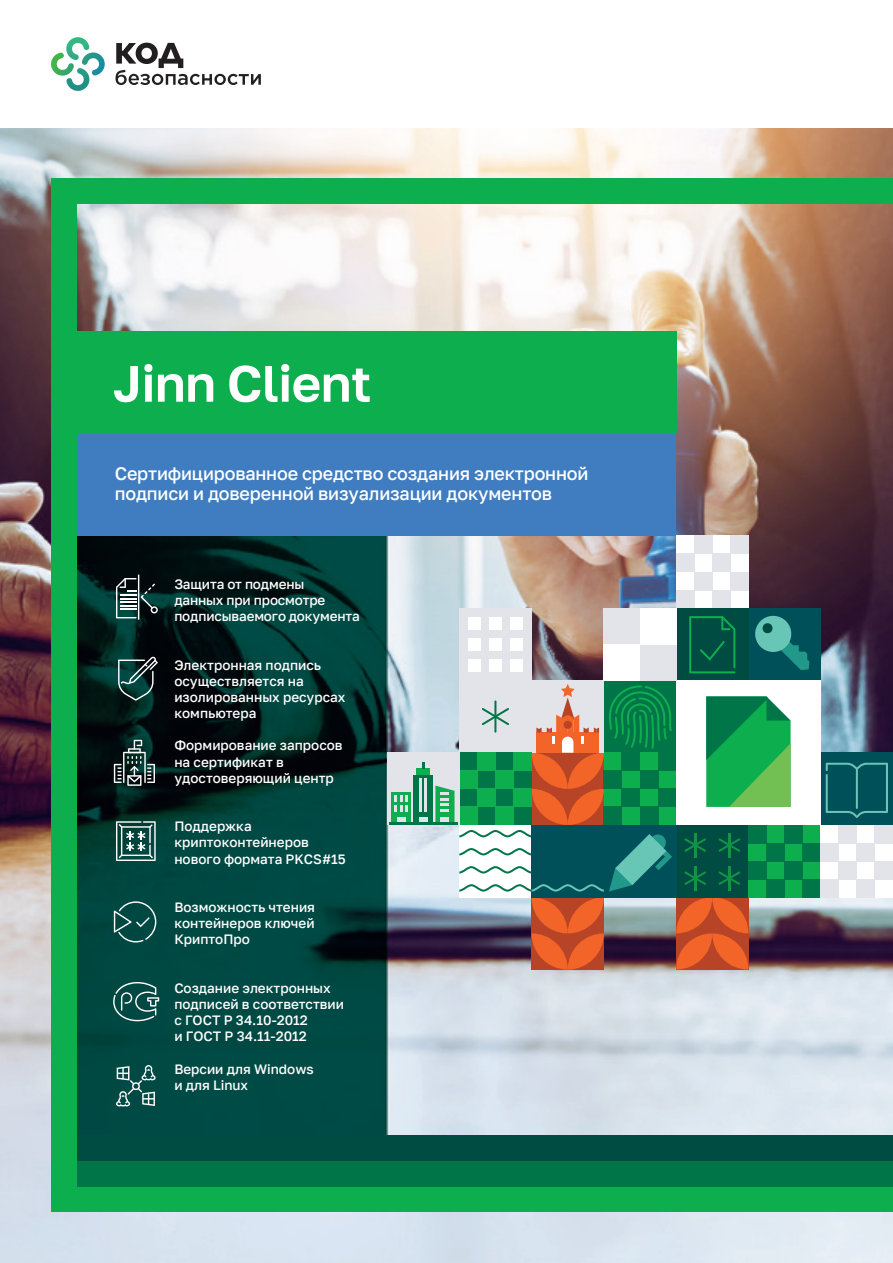
<style>
.page{position:relative;width:893px;height:1263px;background:#fff}
.page>*{position:absolute;margin:0;border:0;box-sizing:border-box;transform-origin:0 0}
.t1{font:600 51px "Golos Text";letter-spacing:-.01em;color:#fff}
.t2{font:500 18px/20.2px "Golos Text";letter-spacing:-.01em;color:#fff}
.t3{font:500 13.5px/16.2px "Golos Text";color:#fff}
</style>
<div class="page">
<img style="left:0;top:128px;width:893px;height:1135px">
<div style="left:65px;top:434px;width:611px;height:102px;background:#3f7dc0"></div>
<div style="left:51px;top:1186px;width:842px;height:26px;background:#0cae4e"></div>
<div style="left:65px;top:1161px;width:828px;height:25px;background:#007648"></div>
<div style="left:65px;top:1135px;width:828px;height:26px;background:#004c42"></div>
<div style="left:51px;top:179px;width:26px;height:1033px;background:#0cae4e"></div>
<div style="left:51px;top:179px;width:842px;height:25px;background:#0cae4e"></div>
<div style="left:51px;top:332px;width:625px;height:102px;background:#0cae4e"></div>
<svg style="left:116px;top:43px;width:145px;height:42px"></svg>
<svg style="left:51px;top:37px;width:54px;height:54px"></svg>
<hr style="left:138px;top:574px;width:1px;height:46px;background:#fff">
<svg style="left:116px;top:578px;width:42px;height:40px"></svg>
<svg style="left:116px;top:821px;width:40px;height:40px"></svg>
<svg style="left:114px;top:901px;width:42px;height:41px"></svg>
<svg style="left:113px;top:982px;width:46px;height:39px"></svg>
<svg style="left:118px;top:657px;width:40px;height:44px"></svg>
<svg style="left:114px;top:740px;width:41px;height:46px"></svg>
<div style="left:459px;top:608px;width:73px;height:72px;background:#e2e4e9"></div>
<div style="left:468px;top:659px;width:12px;height:12px;background:#fff"></div>
<div style="left:468px;top:617px;width:12px;height:12px;background:#fff"></div>
<div style="left:489px;top:638px;width:12px;height:12px;background:#fff"></div>
<div style="left:489px;top:617px;width:12px;height:12px;background:#fff"></div>
<div style="left:468px;top:638px;width:12px;height:12px;background:#fff"></div>
<div style="left:510px;top:617px;width:13px;height:12px;background:#fff"></div>
<div style="left:510px;top:638px;width:13px;height:12px;background:#fff"></div>
<div style="left:510px;top:659px;width:13px;height:12px;background:#fff"></div>
<div style="left:489px;top:659px;width:12px;height:12px;background:#fff"></div>
<div style="left:748px;top:608px;width:73px;height:72px;background:#00505a"></div>
<svg style="left:755px;top:615px;width:54px;height:55px"></svg>
<svg style="left:676px;top:897px;width:72px;height:72px"></svg>
<svg style="left:532px;top:897px;width:72px;height:72px"></svg>
<div style="left:676px;top:825px;width:72px;height:72px;background:#004c42"></div>
<hr style="left:694px;top:866px;width:2px;height:24px;background:#119446">
<svg style="left:684px;top:871px;width:22px;height:14px"></svg>
<hr style="left:728px;top:866px;width:2px;height:24px;background:#119446">
<svg style="left:718px;top:871px;width:22px;height:14px"></svg>
<hr style="left:694px;top:833px;width:2px;height:24px;background:#119446">
<svg style="left:684px;top:838px;width:22px;height:14px"></svg>
<hr style="left:728px;top:833px;width:2px;height:24px;background:#119446">
<svg style="left:718px;top:838px;width:22px;height:14px"></svg>
<div style="left:604px;top:680px;width:72px;height:73px;background:#007648"></div>
<div style="left:459px;top:680px;width:73px;height:73px;background:#e2e4e9"></div>
<div style="left:532px;top:680px;width:72px;height:73px;background:#e2e4e9"></div>
<div style="left:604px;top:753px;width:72px;height:72px;background:#0cae4e"></div>
<div style="left:658px;top:753px;width:18px;height:18px;background:#007648"></div>
<div style="left:658px;top:789px;width:18px;height:18px;background:#007648"></div>
<div style="left:748px;top:825px;width:73px;height:72px;background:#0cae4e"></div>
<div style="left:766px;top:879px;width:19px;height:18px;background:#007648"></div>
<div style="left:785px;top:861px;width:18px;height:18px;background:#007648"></div>
<div style="left:748px;top:861px;width:18px;height:18px;background:#007648"></div>
<div style="left:766px;top:843px;width:19px;height:18px;background:#007648"></div>
<div style="left:803px;top:879px;width:18px;height:18px;background:#007648"></div>
<div style="left:785px;top:825px;width:18px;height:18px;background:#007648"></div>
<div style="left:748px;top:825px;width:18px;height:18px;background:#007648"></div>
<div style="left:803px;top:843px;width:18px;height:18px;background:#007648"></div>
<div style="left:676px;top:536px;width:72px;height:72px;background:#fff"></div>
<div style="left:694px;top:536px;width:18px;height:18px;background:#e2e4e9"></div>
<div style="left:712px;top:554px;width:18px;height:18px;background:#e2e4e9"></div>
<div style="left:676px;top:554px;width:18px;height:18px;background:#e2e4e9"></div>
<div style="left:694px;top:572px;width:18px;height:18px;background:#e2e4e9"></div>
<div style="left:730px;top:536px;width:18px;height:18px;background:#e2e4e9"></div>
<div style="left:712px;top:590px;width:18px;height:18px;background:#e2e4e9"></div>
<div style="left:676px;top:590px;width:18px;height:18px;background:#e2e4e9"></div>
<div style="left:730px;top:572px;width:18px;height:18px;background:#e2e4e9"></div>
<div style="left:821px;top:753px;width:72px;height:72px;background:#00505a"></div>
<svg style="left:826px;top:763px;width:62px;height:55px"></svg>
<hr style="left:856px;top:768px;width:2px;height:41px;background:#68c6b7">
<div style="left:676px;top:608px;width:72px;height:72px;background:#004c42"></div>
<svg style="left:689px;top:616px;width:46px;height:57px"></svg>
<div style="left:821px;top:825px;width:72px;height:72px;background:#fff"></div>
<div style="left:839px;top:825px;width:18px;height:18px;background:#e2e4e9"></div>
<div style="left:857px;top:843px;width:18px;height:18px;background:#e2e4e9"></div>
<div style="left:821px;top:843px;width:18px;height:18px;background:#e2e4e9"></div>
<div style="left:839px;top:861px;width:18px;height:18px;background:#e2e4e9"></div>
<div style="left:875px;top:825px;width:18px;height:18px;background:#e2e4e9"></div>
<div style="left:857px;top:879px;width:18px;height:18px;background:#e2e4e9"></div>
<div style="left:821px;top:879px;width:18px;height:18px;background:#e2e4e9"></div>
<div style="left:875px;top:861px;width:18px;height:18px;background:#e2e4e9"></div>
<div style="left:676px;top:680px;width:145px;height:145px;background:#fff"></div>
<svg style="left:706px;top:696px;width:85px;height:111px"></svg>
<div style="left:459px;top:825px;width:73px;height:72px;background:#fff"></div>
<div style="left:604px;top:825px;width:72px;height:72px;background:#00505a"></div>
<div style="left:532px;top:825px;width:72px;height:72px;background:#00505a"></div>
<div style="left:640px;top:644px;width:36px;height:36px;background:#e2e4e9"></div>
<div style="left:640px;top:608px;width:36px;height:36px;background:#fff"></div>
<div style="left:604px;top:608px;width:36px;height:36px;background:#e2e4e9"></div>
<div style="left:604px;top:644px;width:36px;height:36px;background:#fff"></div>
<div style="left:387px;top:753px;width:72px;height:72px;background:#e2e4e9"></div>
<div style="left:414px;top:775px;width:19px;height:47px;background:#007648"></div>
<div style="left:416px;top:769px;width:14px;height:6px;background:#0cae4e"></div>
<svg style="left:422px;top:762px;width:3px;height:7px"></svg>
<hr style="left:419px;top:778px;width:3px;height:33px;background:#e2e4e9">
<hr style="left:425px;top:778px;width:2px;height:33px;background:#e2e4e9">
<div style="left:392px;top:792px;width:19px;height:33px;background:#0cae4e"></div>
<svg style="left:395px;top:795px;width:13px;height:16px"></svg>
<div style="left:419px;top:817px;width:8px;height:5px;background:#e2e4e9"></div>
<div style="left:397px;top:817px;width:8px;height:5px;background:#e2e4e9"></div>
<svg style="left:435px;top:684px;width:237px;height:207px"></svg>
<hr style="left:389px;top:822px;width:68px;height:3px;background:#007648">
<svg style="left:116px;top:1065px;width:40px;height:41px"></svg>
<p class="t1" style="left:113px;top:353px;width:260px">Jinn Client</p>
<p class="t2" style="left:115px;top:463px;width:475px">Сертифицированное средство создания электронной подписи и доверенной визуализации документов</p>
<p class="t3" style="left:174px;top:576px;width:187px">Защита от подмены<br>данных при просмотре подписываемого документа</p>
<p class="t3" style="left:174px;top:656px;width:173px">Электронная подпись осуществляется на изолированных ресурсах компьютера</p>
<p class="t3" style="left:174px;top:737px;width:170px">Формирование запросов на сертификат в удостоверяющий центр</p>
<p class="t3" style="left:174px;top:818px;width:173px">Поддержка криптоконтейнеров нового формата PKCS#15</p>
<p class="t3" style="left:174px;top:899px;width:142px;text-align:justify">Возможность чтения контейнеров ключей КриптоПро</p>
<p class="t3" style="left:174px;top:979px;width:171px">Создание электронных подписей в соответствии с ГОСТ Р 34.10-2012</p>
<p class="t3" style="left:174px;top:1028px;width:134px">и ГОСТ Р 34.11-2012</p>
<p class="t3" style="left:174px;top:1060px;width:141px">Версии для Windows и для Linux</p>
</div>
